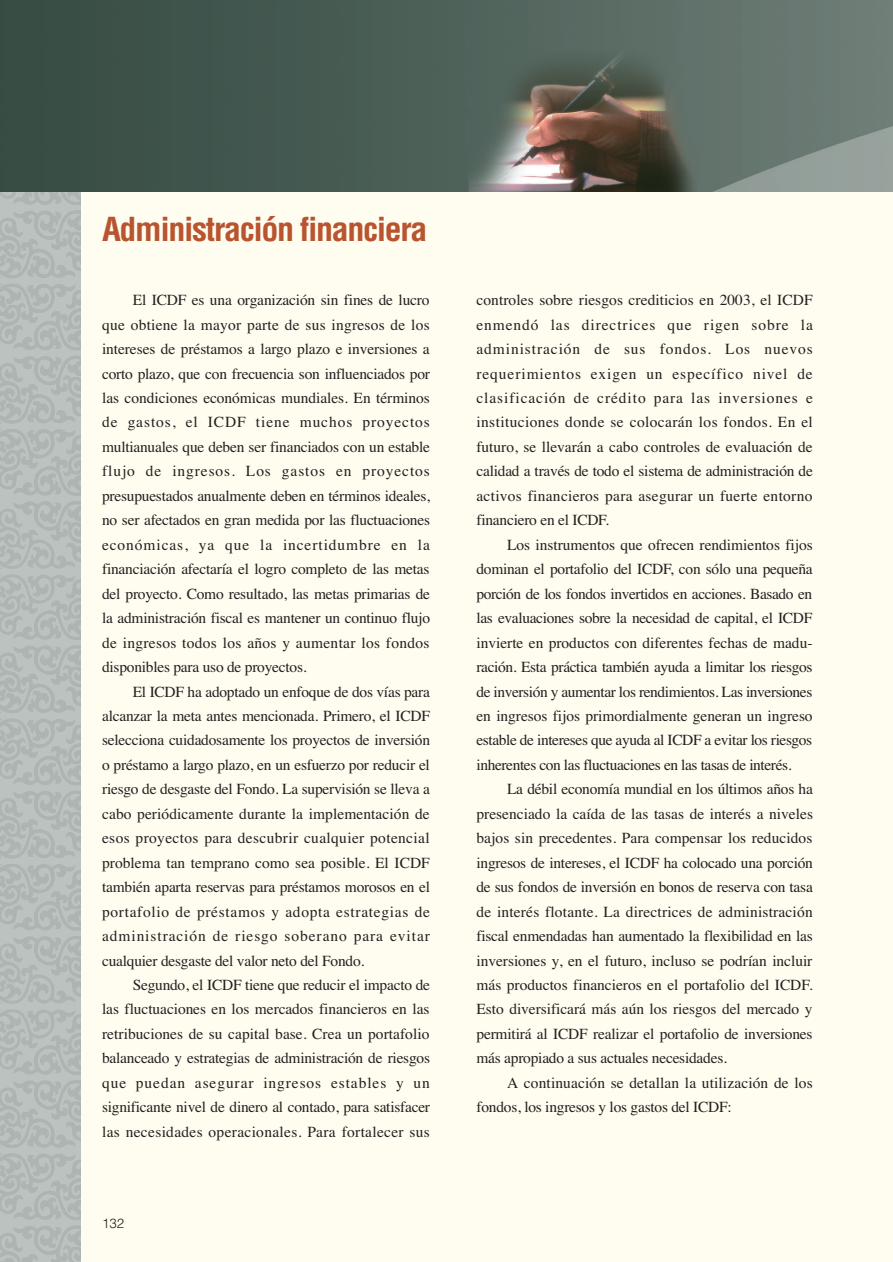
<style>
.page{position:relative;width:893px;height:1262px;background:#fff}
.page>*{position:absolute;margin:0;border:0;box-sizing:border-box;transform-origin:0 0}
.t1{font:700 condensed 32.25px "Helvetica";letter-spacing:-.04em;color:#b85530;scale:1.05 1}
.t2{font:15.45px/24.5px "Times";letter-spacing:-.015em;color:#231f20;text-align:justify}
.t3{font:15.45px/24.5px "Times";letter-spacing:.01em;color:#231f20}
.t4{font:300 13.35px "Helvetica";color:#231f20}
</style>
<div class="page">
<div style="left:0;top:0;width:892px;height:1261px;background:#fffdf0"></div>
<svg style="left:0;top:191px;width:81px;height:1070px;background:#b3bbb8"></svg>
<img style="left:0;top:0;width:892px;height:191px">
<h1 class="t1" style="left:102px;top:217px;width:311px">Administración financiera</h1>
<p class="t2" style="left:102px;top:289px;width:329px;text-indent:31px">El ICDF es una organización sin fines de lucro que obtiene la mayor parte de sus ingresos de los intereses de préstamos a largo plazo e inversiones a corto plazo, que con frecuencia son influenciados por las condiciones económicas mundiales. En términos de gastos, el ICDF tiene muchos proyectos multianuales que deben ser financiados con un estable flujo de ingresos. Los gastos en proyectos presupuestados anualmente deben en términos ideales, no ser afectados en gran medida por las fluctuaciones económicas, ya que la incertidumbre en la financiación afectaría el logro completo de las metas del proyecto. Como resultado, las metas primarias de la administración fiscal es mantener un continuo flujo de ingresos todos los años y aumentar los fondos disponibles para uso de proyectos.</p>
<p class="t2" style="left:102px;top:680px;width:329px;text-indent:31px">El ICDF ha adoptado un enfoque de dos vías para alcanzar la meta antes mencionada. Primero, el ICDF selecciona cuidadosamente los proyectos de inversión o préstamo a largo plazo, en un esfuerzo por reducir el riesgo de desgaste del Fondo. La supervisión se lleva a cabo periódicamente durante la implementación de esos proyectos para descubrir cualquier potencial problema tan temprano como sea posible. El ICDF también aparta reservas para préstamos morosos en el portafolio de préstamos y adopta estrategias de administración de riesgo soberano para evitar cualquier desgaste del valor neto del Fondo.</p>
<p class="t2" style="left:102px;top:974px;width:329px;text-indent:31px">Segundo, el ICDF tiene que reducir el impacto de las fluctuaciones en los mercados financieros en las retribuciones de su capital base. Crea un portafolio balanceado y estrategias de administración de riesgos que puedan asegurar ingresos estables y un significante nivel de dinero al contado, para satisfacer las necesidades operacionales. Para fortalecer sus</p>
<p class="t4" style="left:102px;top:1218px;width:24px">132</p>
<p class="t2" style="left:476px;top:289px;width:338px">controles sobre riesgos crediticios en 2003, el ICDF enmendó las directrices que rigen sobre la administración de sus fondos. Los nuevos requerimientos exigen un específico nivel de clasificación de crédito para las inversiones e instituciones donde se colocarán los fondos. En el futuro, se llevarán a cabo controles de evaluación de calidad a través de todo el sistema de administración de activos financieros para asegurar un fuerte entorno financiero en el ICDF.</p>
<p class="t2" style="left:476px;top:534px;width:338px;text-indent:31px">Los instrumentos que ofrecen rendimientos fijos dominan el portafolio del ICDF, con sólo una pequeña porción de los fondos invertidos en acciones. Basado en las evaluaciones sobre la necesidad de capital, el ICDF invierte en productos con diferentes fechas de madu&shy;ración. Esta práctica también ayuda a limitar los riesgos de inversión y aumentar los rendimientos. Las inversiones en ingresos fijos primordialmente generan un ingreso estable de intereses que ayuda al ICDF a evitar los riesgos inherentes con las fluctuaciones en las tasas de interés.</p>
<p class="t2" style="left:476px;top:778px;width:338px;text-indent:31px">La débil economía mundial en los últimos años ha presenciado la caída de las tasas de interés a niveles bajos sin precedentes. Para compensar los reducidos ingresos de intereses, el ICDF ha colocado una porción de sus fondos de inversión en bonos de reserva con tasa de interés flotante. La directrices de administración fiscal enmendadas han aumentado la flexibilidad en las inversiones y, en el futuro, incluso se podrían incluir más productos financieros en el portafolio del ICDF.<br>Esto diversificará más aún los riesgos del mercado y permitirá al ICDF realizar el portafolio de inversiones más apropiado a sus actuales necesidades.</p>
<p class="t3" style="left:476px;top:1071px;width:338px;text-indent:31px">A continuación se detallan la utilización de los fondos, los ingresos y los gastos del ICDF:</p>
</div>
